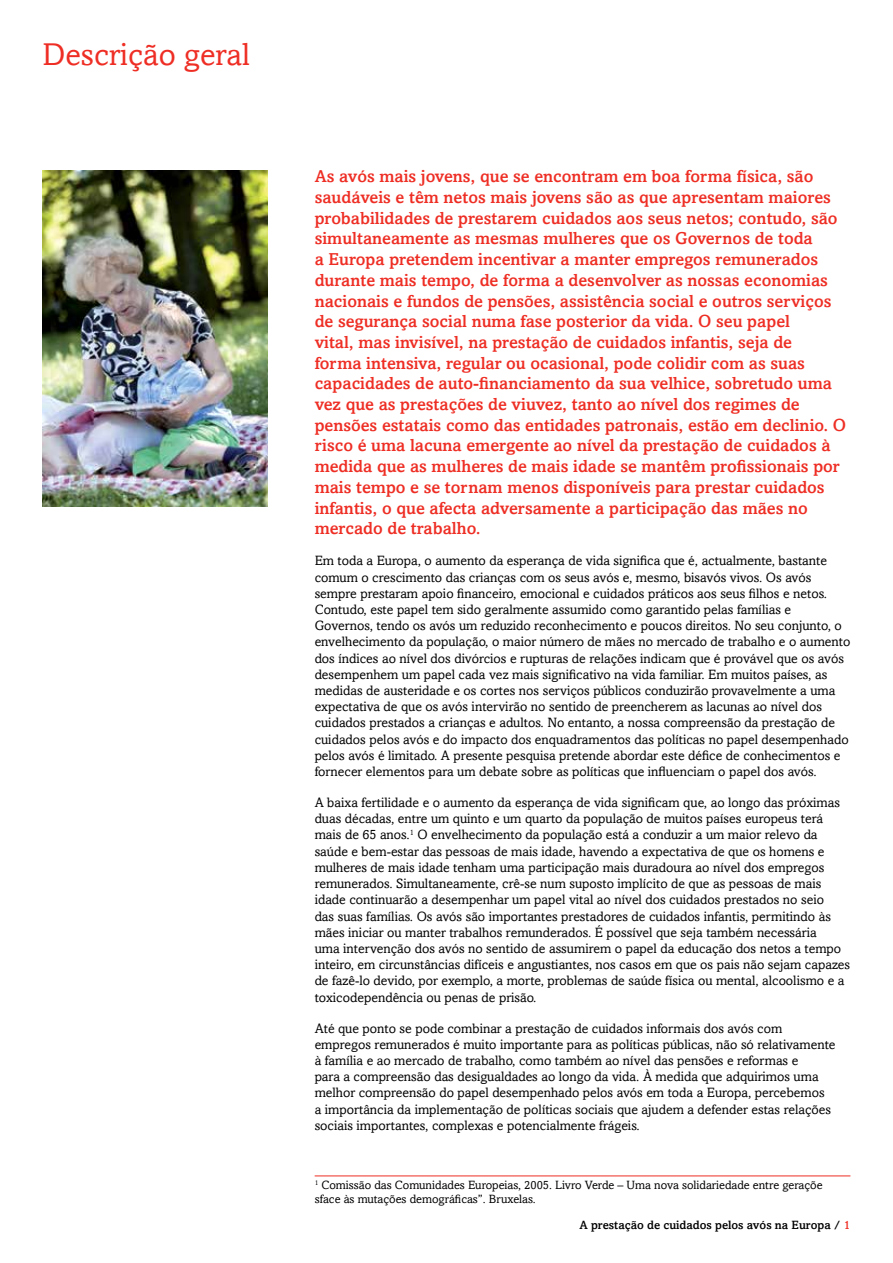
<style>
.page{position:relative;width:893px;height:1263px;background:#fff}
.page>*{position:absolute;margin:0;border:0;box-sizing:border-box;transform-origin:0 0}
.t1{font:31.5px "Amasis";color:#ee2e24}
.t2{font:500 17.25px/20.7px "Amasis";color:#ee2e24}
.t3{font:13.5px/16.2px "Amasis";color:#000}
.t4{font:12px/14.4px "Amasis";color:#000}
.t5{font:500 12px "Amasis";color:#000}
.s1{color:#ee2e24}
</style>
<div class="page">
<hr style="left:315px;top:1175px;width:535px;height:1px;background:#ee2e24">
<img style="left:43px;top:170px;width:225px;height:336px">
<h1 class="t1" style="left:43px;top:36px;width:209px">Descrição geral</h1>
<p class="t2" style="left:315px;top:166px;width:533px">As avós mais jovens, que se encontram em boa forma física, são saudáveis e têm netos mais jovens são as que apresentam maiores probabilidades de prestarem cuidados aos seus netos; contudo, são simultaneamente as mesmas mulheres que os Governos de toda<br>a Europa pretendem incentivar a manter empregos remunerados durante mais tempo, de forma a desenvolver as nossas economias nacionais e fundos de pensões, assistência social e outros serviços de segurança social numa fase posterior da vida. O seu papel<br>vital, mas invisível, na prestação de cuidados infantis, seja de<br>forma intensiva, regular ou ocasional, pode colidir com as suas capacidades de auto-financiamento da sua velhice, sobretudo uma vez que as prestações de viuvez, tanto ao nível dos regimes de pensões estatais como das entidades patronais, estão em declinio. O risco é uma lacuna emergente ao nível da prestação de cuidados à medida que as mulheres de mais idade se mantêm profissionais por mais tempo e se tornam menos disponíveis para prestar cuidados infantis, o que afecta adversamente a participação das mães no mercado de trabalho.</p>
<p class="t3" style="left:315px;top:553px;width:537px">Em toda a Europa, o aumento da esperança de vida significa que é, actualmente, bastante comum o crescimento das crianças com os seus avós e, mesmo, bisavós vivos. Os avós sempre prestaram apoio financeiro, emocional e cuidados práticos aos seus filhos e netos.<br>Contudo, este papel tem sido geralmente assumido como garantido pelas famílias e Governos, tendo os avós um reduzido reconhecimento e poucos direitos. No seu conjunto, o envelhecimento da população, o maior número de mães no mercado de trabalho e o aumento dos índices ao nível dos divórcios e rupturas de relações indicam que é provável que os avós desempenhem um papel cada vez mais significativo na vida familiar. Em muitos países, as medidas de austeridade e os cortes nos serviços públicos conduzirão provavelmente a uma expectativa de que os avós intervirão no sentido de preencherem as lacunas ao nível dos cuidados prestados a crianças e adultos. No entanto, a nossa compreensão da prestação de cuidados pelos avós e do impacto dos enquadramentos das políticas no papel desempenhado pelos avós é limitado. A presente pesquisa pretende abordar este défice de conhecimentos e fornecer elementos para um debate sobre as políticas que influenciam o papel dos avós.</p>
<p class="t3" style="left:315px;top:794px;width:537px">A baixa fertilidade e o aumento da esperança de vida significam que, ao longo das próximas duas décadas, entre um quinto e um quarto da população de muitos países europeus terá mais de 65 anos.<sup>1</sup> O envelhecimento da população está a conduzir a um maior relevo da saúde e bem-estar das pessoas de mais idade, havendo a expectativa de que os homens e mulheres de mais idade tenham uma participação mais duradoura ao nível dos empregos remunerados. Simultaneamente, crê-se num suposto implícito de que as pessoas de mais idade continuarão a desempenhar um papel vital ao nível dos cuidados prestados no seio<br>das suas famílias. Os avós são importantes prestadores de cuidados infantis, permitindo às mães iniciar ou manter trabalhos remunderados. É possível que seja também necessária<br>uma intervenção dos avós no sentido de assumirem o papel da educação dos netos a tempo inteiro, em circunstâncias difíceis e angustiantes, nos casos em que os pais não sejam capazes de fazê-lo devido, por exemplo, a morte, problemas de saúde física ou mental, alcoolismo e a toxicodependência ou penas de prisão.</p>
<p class="t3" style="left:315px;top:1020px;width:522px">Até que ponto se pode combinar a prestação de cuidados informais dos avós com empregos remunerados é muito importante para as políticas públicas, não só relativamente à família e ao mercado de trabalho, como também ao nível das pensões e reformas e<br>para a compreensão das desigualdades ao longo da vida. À medida que adquirimos uma melhor compreensão do papel desempenhado pelos avós em toda a Europa, percebemos<br>a importância da implementação de políticas sociais que ajudem a defender estas relações sociais importantes, complexas e potencialmente frágeis.</p>
<p class="t4" style="left:315px;top:1178px;width:509px"><sup>1</sup> Comissão das Comunidades Europeias, 2005. Livro Verde – Uma nova solidariedade entre geraçõe sface às mutações demográficas”. Bruxelas.</p>
<p class="t5" style="left:579px;top:1218px;width:273px">A prestação de cuidados pelos avós na Europa / <span class="s1">1</span></p>
</div>
